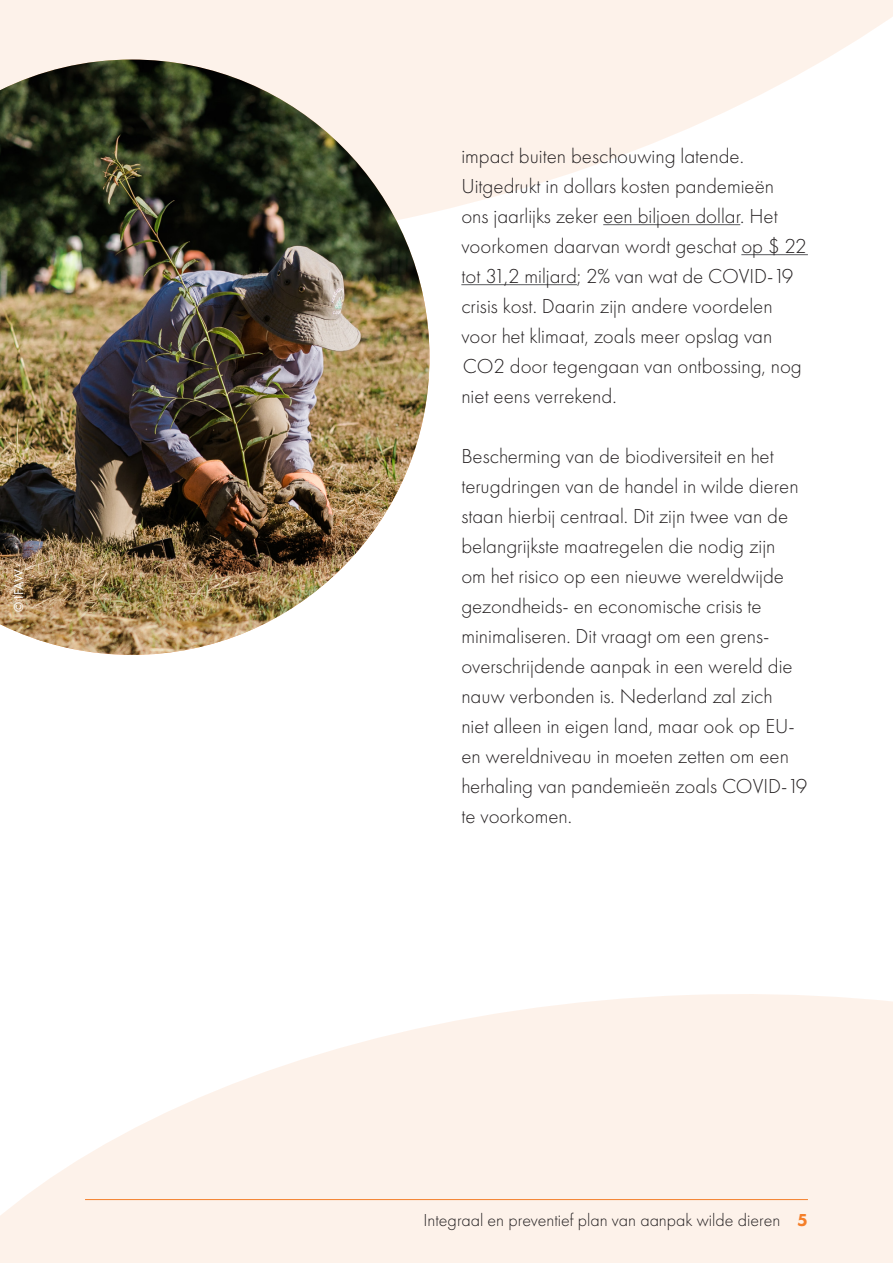
<style>
.page{position:relative;width:893px;height:1263px;background:#fff}
.page>*{position:absolute;margin:0;border:0;box-sizing:border-box;transform-origin:0 0}
.t1{font:300 21px/30px "Futura PT";color:#231f20}
.t2{font:300 18px "Futura PT";color:#231f20}
.WAP_body_copy{font:13.5px "Futura PT";color:#fff}
.s1{font-weight:800;color:#f47f2a}
</style>
<div class="page">
<svg style="left:0;top:994px;width:893px;height:269px;fill:#fdf2ea"></svg>
<svg style="left:0;top:0;width:893px;height:286px;fill:#fdf2ea"></svg>
<hr style="left:603px;top:224px;width:137px;height:1px;background:#6c6d70">
<hr style="left:741px;top:254px;width:67px;height:1px;background:#6c6d70">
<hr style="left:461px;top:284px;width:116px;height:1px;background:#6c6d70">
<hr style="left:85px;top:1199px;width:723px;height:1px;background:#f47f2a">
<img style="left:0;top:60px;width:429px;height:595px">
<h1 class="WAP_body_copy" style="left:11px;top:612px;width:44px;rotate:-90deg">© IFAW</h1>
<p class="t1" style="left:461px;top:141px;width:347px">impact buiten beschouwing latende.<br>Uitgedrukt in dollars kosten pandemieën<br>ons jaarlijks zeker een biljoen dollar. Het voorkomen daarvan wordt geschat op $ 22 tot 31,2 miljard; 2% van wat de COVID-19 crisis kost. Daarin zijn andere voordelen voor het klimaat, zoals meer opslag van CO2 door tegengaan van ontbossing, nog niet eens verrekend.</p>
<p class="t1" style="left:461px;top:441px;width:347px">Bescherming van de biodiversiteit en het terugdringen van de handel in wilde dieren staan hierbij centraal. Dit zijn twee van de belangrijkste maatregelen die nodig zijn<br>om het risico op een nieuwe wereldwijde gezondheids- en economische crisis te minimaliseren. Dit vraagt om een grens&shy;overschrijdende aanpak in een wereld die nauw verbonden is. Nederland zal zich<br>niet alleen in eigen land, maar ook op EU&shy;en wereldniveau in moeten zetten om een herhaling van pandemieën zoals COVID-19 te voorkomen.</p>
<p class="t2" style="left:423px;top:1209px;width:386px">Integraal en preventief plan van aanpak wilde dieren <span class="s1">5</span></p>
</div>
